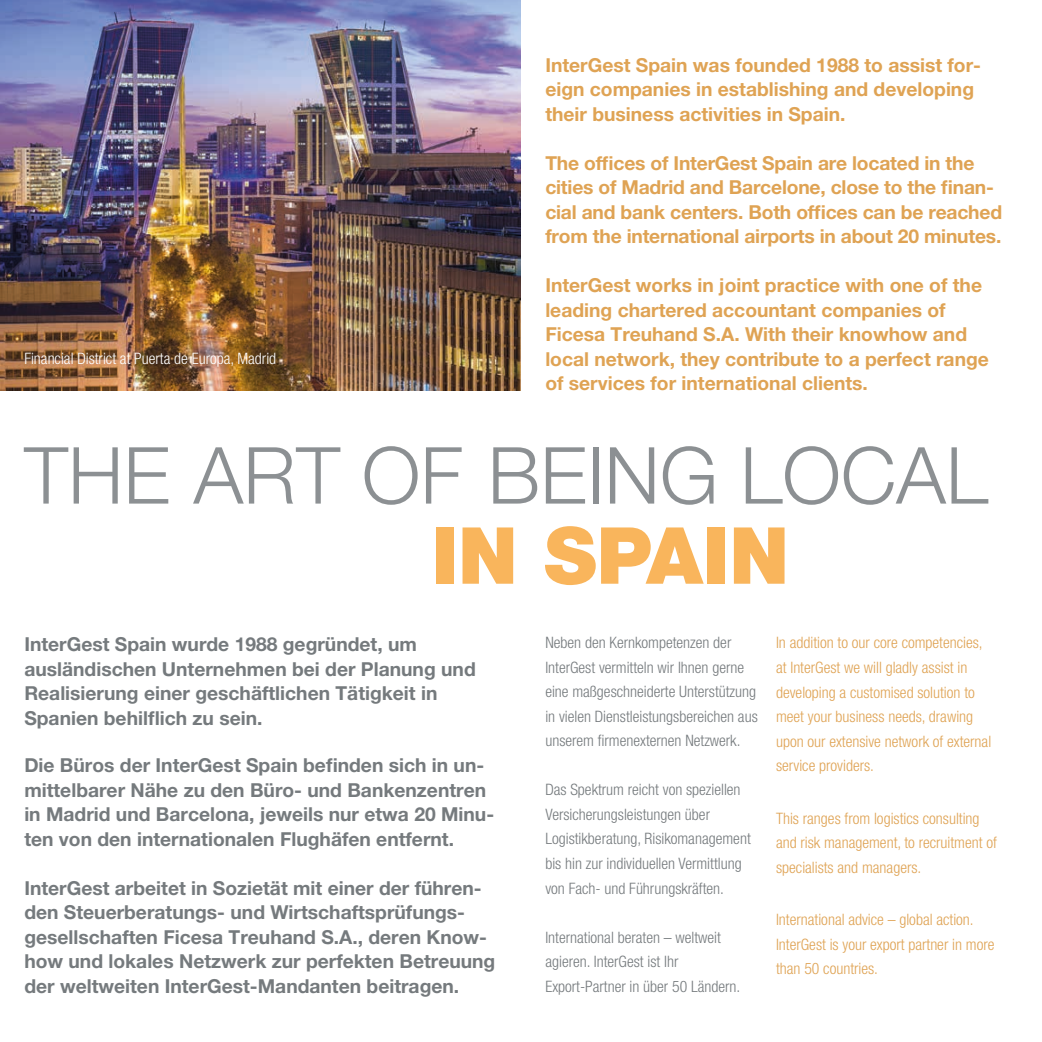
<style>
.page{position:relative;width:1042px;height:1042px;background:#fff}
.page>*{position:absolute;margin:0;border:0;box-sizing:border-box;transform-origin:0 0}
.t1{font:300 78.75px "Helvetica Neue LT Pro";color:#757a7d}
.t2{font:900 78.75px "Helvetica Neue LT Pro";color:#f9b55c}
.t3{font:700 19.25px/24.5px "Helvetica Neue LT Pro";color:#757a7d}
.t4{font:700 19.25px/24.5px "Helvetica Neue LT Pro";color:#dfa354}
.t5{font:300 condensed 15.75px/24.5px "Helvetica Neue LT Pro";color:#757a7d}
.t6{font:300 condensed 15.75px/24.5px "Helvetica Neue LT Pro";color:#dfa354}
.t7{font:300 condensed 15.75px "Helvetica Neue LT Pro";color:#fff}
</style>
<div class="page">
<img style="left:1px;top:0;width:519px;height:390px">
<p class="t7" style="left:24px;top:350px;width:253px">Financial District at Puerta de Europa, Madrid</p>
<p class="t4" style="left:545px;top:52px;width:437px">InterGest Spain was founded 1988 to assist for&shy;eign companies in establishing and developing their business activities in Spain.</p>
<p class="t4" style="left:545px;top:150px;width:458px">The offices of InterGest Spain are located in the cities of Madrid and Barcelone, close to the finan&shy;cial and bank centers. Both offices can be reached from the international airports in about 20 minutes.</p>
<p class="t4" style="left:545px;top:273px;width:445px">InterGest works in joint practice with one of the leading chartered accountant companies of Ficesa Treuhand S.A. With their knowhow and local network, they contribute to a perfect range of services for international clients.</p>
<h1 class="t1" style="left:24px;top:427px;width:965px">THE ART OF BEING LOCAL</h1>
<h1 class="t2" style="left:432px;top:509px;width:359px">IN SPAIN</h1>
<p class="t3" style="left:24px;top:632px;width:453px">InterGest Spain wurde 1988 gegründet, um ausländischen Unternehmen bei der Planung und Realisierung einer geschäftlichen Tätigkeit in Spanien behilflich zu sein.</p>
<p class="t3" style="left:24px;top:752px;width:471px">Die Büros der InterGest Spain befinden sich in un&shy;mittelbarer Nähe zu den Büro- und Bankenzentren in Madrid und Barcelona, jeweils nur etwa 20 Minu&shy;ten von den internationalen Flughäfen entfernt.</p>
<p class="t3" style="left:24px;top:875px;width:472px">InterGest arbeitet in Sozietät mit einer der führen&shy;den Steuerberatungs- und Wirtschaftsprüfungs&shy;gesellschaften Ficesa Treuhand S.A., deren Know&shy;how und lokales Netzwerk zur perfekten Betreuung der weltweiten InterGest-Mandanten beitragen.</p>
<p class="t5" style="left:545px;top:630px;width:214px">Neben den Kernkompetenzen der InterGest vermitteln wir Ihnen gerne eine maßgeschneiderte Unterstützung in vielen Dienstleistungsbereichen aus unserem firmenexternen Netzwerk.</p>
<p class="t5" style="left:545px;top:777px;width:207px">Das Spektrum reicht von speziellen Versicherungsleistungen über Logistikberatung, Risikomanagement bis hin zur individuellen Vermittlung von Fach- und Führungskräften.</p>
<p class="t5" style="left:545px;top:924px;width:196px">International beraten – weltweit agieren. InterGest ist Ihr<br>Export-Partner in über 50 Ländern.</p>
<p class="t6" style="left:776px;top:630px;width:217px">In addition to our core competencies, at InterGest we will gladly assist in developing a customised solution to meet your business needs, drawing upon our extensive network of external service providers.</p>
<p class="t6" style="left:776px;top:805px;width:222px">This ranges from logistics consulting and risk management, to recruitment of specialists and managers.</p>
<p class="t6" style="left:776px;top:907px;width:220px">International advice – global action.<br>InterGest is your export partner in more than 50 countries.</p>
</div>
